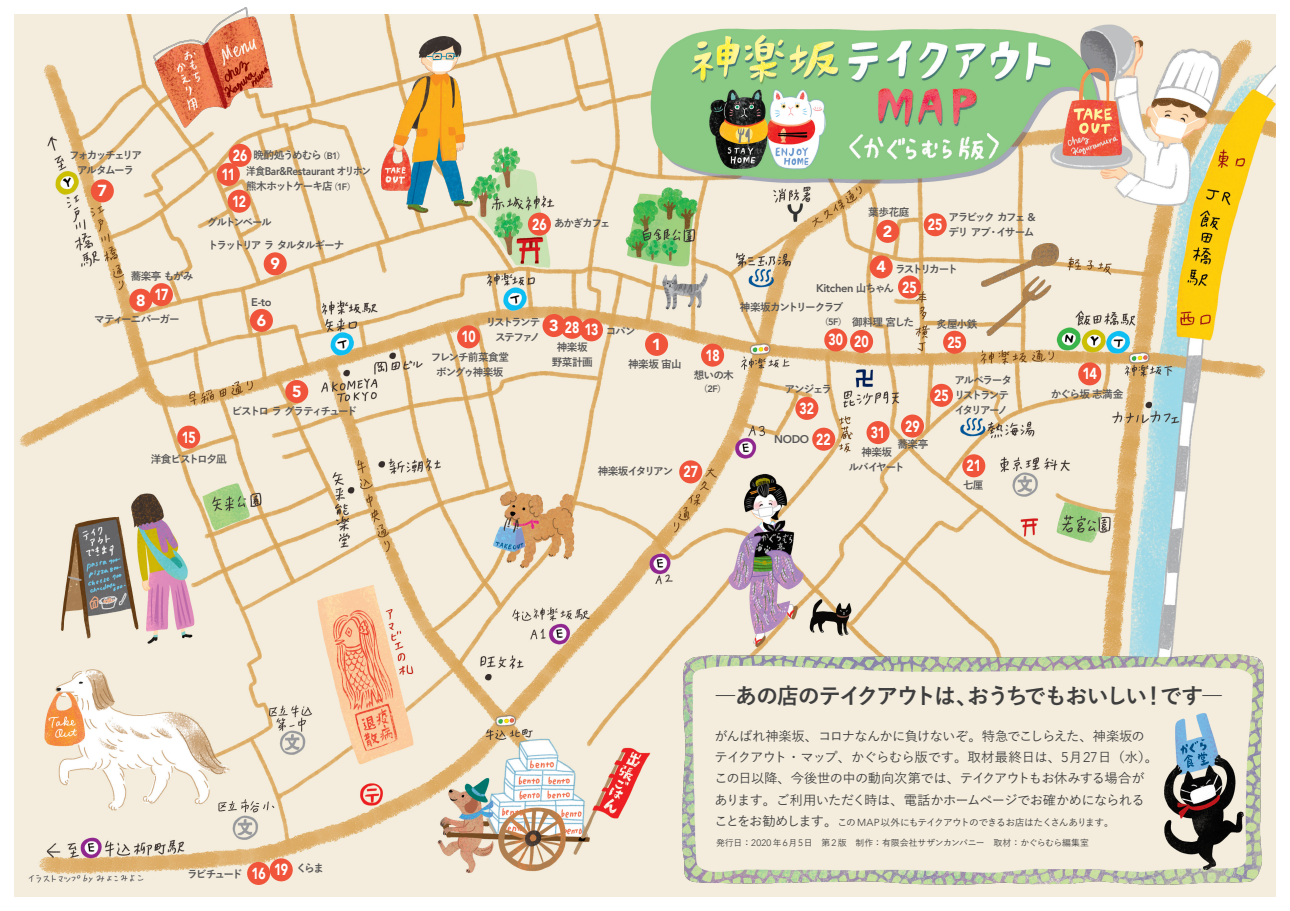
<style>
.page{position:relative;width:1290px;height:911px;background:#fff}
.page>*{position:absolute;margin:0;border:0;box-sizing:border-box;transform-origin:0 0}
.t1{font:700 22.12px "Yu Go";letter-spacing:-.095em;color:#3e3e3f}
.t2{font:900 16px "Avenir";letter-spacing:-.01em;color:#fff;scale:.77 1}
.t3{font:900 16px "Avenir";letter-spacing:-.01em;color:#fff}
.t4{font:900 16px "Avenir";letter-spacing:-.01em;color:#fff;scale:.8 1}
.t5{font:500 13.25px/21.2px "Yu Go";letter-spacing:-.05em;color:#3e3e3f}
.t6{font:800 11.12px "Avenir";letter-spacing:-.03em;color:#575657;scale:.9 1}
.t7{font:800 11.12px "Avenir";letter-spacing:-.03em;color:#575657}
.t8{font:700 10.62px/15.1px "Yu Go";letter-spacing:-.12em;color:#575657;text-align:center}
.t9{font:700 10.62px/15px "Yu Go";letter-spacing:-.14em;color:#575657}
.t10{font:700 10.62px/15.1px "Yu Go";letter-spacing:-.1em;color:#575657;text-align:center}
.t11{font:700 10.62px/15.1px "Yu Go";letter-spacing:-.165em;color:#575657}
.t12{font:700 10.62px/15.1px "Yu Go";letter-spacing:-.15em;color:#575657;text-align:center}
.t13{font:700 10.62px/15.1px "Yu Go";letter-spacing:-.095em;color:#575657;text-align:center}
.t14{font:700 10.62px/15.1px "Yu Go";letter-spacing:-.175em;color:#575657;text-align:right}
.t15{font:700 10.62px "Yu Go";letter-spacing:-.19em;color:#575657}
.t16{font:700 10.62px "Yu Go";letter-spacing:-.065em;color:#575657}
.t17{font:500 9.75px "Yu Go";letter-spacing:-.085em;color:#3e3e3f}
.t18{font:500 8.88px "Yu Go";letter-spacing:-.025em;color:#3c3c3d}
.t19{font:700 8.88px "Yu Go";color:#575657}
.s1{font-size:8.88px}
.s2{font-family:"Avenir";font-weight:800;font-size:9.25px}
.s3{font-family:"Yu Go";font-weight:700;font-size:10.62px}
.s4{font-family:"Avenir";font-weight:800;font-size:11.12px}
.s5{font-family:"Avenir";font-weight:900;font-size:16px;color:#fff}
.s6{font-family:"Avenir";font-weight:300;font-size:14px}
.s7{font-size:13.25px}
.s8{font-family:"Avenir";font-weight:300;font-size:10.25px}
.s9{font-family:"Avenir";font-weight:300;font-size:9.25px}
</style>
<div class="page">
<img style="left:14px;top:14px;width:1262px;height:882px">
<img style="left:683px;top:655px;width:581px;height:229px">
<img style="left:1164px;top:714px;width:79px;height:156px">
<div style="left:645px;top:333px;width:23px;height:23px;background:#f0543a;border-radius:50%"></div>
<div style="left:701px;top:343px;width:23px;height:24px;background:#f0543a;border-radius:50%"></div>
<div style="left:580px;top:318px;width:23px;height:23px;background:#f0543a;border-radius:50%"></div>
<div style="left:561px;top:316px;width:23px;height:23px;background:#f0543a;border-radius:50%"></div>
<div style="left:795px;top:397px;width:23px;height:23px;background:#f0543a;border-radius:50%"></div>
<div style="left:457px;top:325px;width:23px;height:23px;background:#f0543a;border-radius:50%"></div>
<div style="left:150px;top:283px;width:23px;height:23px;background:#f0543a;border-radius:50%"></div>
<div style="left:177px;top:425px;width:23px;height:24px;background:#f0543a;border-radius:50%"></div>
<div style="left:247px;top:862px;width:23px;height:23px;background:#f0543a;border-radius:50%"></div>
<div style="left:270px;top:858px;width:23px;height:23px;background:#f0543a;border-radius:50%"></div>
<div style="left:264px;top:252px;width:23px;height:23px;background:#f0543a;border-radius:50%"></div>
<div style="left:285px;top:380px;width:23px;height:23px;background:#f0543a;border-radius:50%"></div>
<div style="left:250px;top:309px;width:23px;height:23px;background:#f0543a;border-radius:50%"></div>
<div style="left:217px;top:163px;width:23px;height:23px;background:#f0543a;border-radius:50%"></div>
<div style="left:229px;top:144px;width:23px;height:23px;background:#f0543a;border-radius:50%"></div>
<div style="left:528px;top:213px;width:23px;height:23px;background:#f0543a;border-radius:50%"></div>
<div style="left:91px;top:179px;width:23px;height:23px;background:#f0543a;border-radius:50%"></div>
<div style="left:228px;top:190px;width:23px;height:23px;background:#f0543a;border-radius:50%"></div>
<div style="left:129px;top:289px;width:23px;height:23px;background:#f0543a;border-radius:50%"></div>
<div style="left:876px;top:220px;width:23px;height:23px;background:#f0543a;border-radius:50%"></div>
<div style="left:542px;top:314px;width:23px;height:23px;background:#f0543a;border-radius:50%"></div>
<div style="left:1078px;top:362px;width:23px;height:23px;background:#f0543a;border-radius:50%"></div>
<div style="left:850px;top:330px;width:23px;height:23px;background:#f0543a;border-radius:50%"></div>
<div style="left:824px;top:328px;width:23px;height:23px;background:#f0543a;border-radius:50%"></div>
<div style="left:962px;top:454px;width:23px;height:23px;background:#f0543a;border-radius:50%"></div>
<div style="left:901px;top:414px;width:23px;height:23px;background:#f0543a;border-radius:50%"></div>
<div style="left:866px;top:421px;width:23px;height:23px;background:#f0543a;border-radius:50%"></div>
<div style="left:930px;top:384px;width:23px;height:23px;background:#f0543a;border-radius:50%"></div>
<div style="left:924px;top:213px;width:23px;height:23px;background:#f0543a;border-radius:50%"></div>
<div style="left:898px;top:275px;width:23px;height:23px;background:#f0543a;border-radius:50%"></div>
<div style="left:943px;top:331px;width:23px;height:23px;background:#f0543a;border-radius:50%"></div>
<div style="left:812px;top:428px;width:23px;height:23px;background:#f0543a;border-radius:50%"></div>
<div style="left:679px;top:460px;width:23px;height:23px;background:#f0543a;border-radius:50%"></div>
<div style="left:870px;top:255px;width:23px;height:23px;background:#f0543a;border-radius:50%"></div>
<img style="left:154px;top:7px;width:118px;height:121px">
<img style="left:382px;top:37px;width:90px;height:175px">
<img style="left:982px;top:243px;width:76px;height:93px">
<p class="t12" style="left:69px;top:148px;width:75px">フォカッチェリアアルタムーラ</p>
<p class="t3" style="left:98px;top:177px;width:11px">7</p>
<p class="t8" style="left:131px;top:268px;width:64px">蕎楽亭もがみ</p>
<p class="t3" style="left:136px;top:286px;width:11px">8</p>
<p class="t2" style="left:154px;top:281px;width:20px">17</p>
<p class="t8" style="left:94px;top:312px;width:87px">マティーニバーガー</p>
<p class="t2" style="left:233px;top:142px;width:20px">26</p>
<p class="t10" style="left:253px;top:148px;width:93px">晩酌処うめむら<span class="s1">（</span><span class="s2">B1</span><span class="s1">）</span></p>
<p class="t2" style="left:221px;top:161px;width:19px">11</p>
<p class="t6" style="left:246px;top:162px;width:140px"><span class="s3">洋食</span>Bar&amp;Restaurant <span class="s3">オリホン</span></p>
<p class="t10" style="left:246px;top:178px;width:111px">熊木ホットケーキ店<span class="s1">（</span><span class="s2">1F</span><span class="s1">）</span></p>
<p class="t2" style="left:232px;top:187px;width:20px">12</p>
<p class="t9" style="left:207px;top:214px;width:66px">グルトンベール</p>
<p class="t12" style="left:208px;top:238px;width:138px">トラットリアラタルタルギーナ</p>
<p class="t3" style="left:270px;top:250px;width:11px">9</p>
<p class="t7" style="left:251px;top:293px;width:22px">E-to</p>
<p class="t3" style="left:257px;top:307px;width:11px">6</p>
<p class="t2" style="left:182px;top:423px;width:20px">15</p>
<p class="t3" style="left:292px;top:378px;width:11px">5</p>
<p class="t11" style="left:232px;top:403px;width:127px">ビストロラグラティチュード</p>
<p class="t8" style="left:151px;top:452px;width:78px">洋食ビストロ夕凪</p>
<p class="t2" style="left:532px;top:210px;width:20px">26</p>
<p class="t8" style="left:554px;top:216px;width:58px">あかぎカフェ</p>
<p class="t8" style="left:868px;top:205px;width:43px">葉歩花庭</p>
<p class="t9" style="left:948px;top:210px;width:89px">アラビックカフェ <span class="s4">&amp;</span>デリアブ・イサーム</p>
<p class="t2" style="left:928px;top:211px;width:20px">25</p>
<p class="t3" style="left:883px;top:218px;width:11px">2</p>
<p class="t3" style="left:876px;top:253px;width:11px">4</p>
<p class="t15" style="left:895px;top:263px;width:64px">ラストリカート</p>
<p class="t7" style="left:816px;top:279px;width:80px">Kitchen <span class="s3">山ちゃん</span></p>
<p class="t2" style="left:902px;top:273px;width:20px">25</p>
<p class="t2" style="left:461px;top:323px;width:20px">10</p>
<p class="t14" style="left:486px;top:315px;width:56px">リストランテステファノ</p>
<p class="t13" style="left:431px;top:350px;width:80px">フレンチ前菜食堂ボングゥ神楽坂</p>
<p class="t3" style="left:549px;top:312px;width:11px">3</p>
<p class="t2" style="left:565px;top:315px;width:45px">28 13</p>
<p class="t8" style="left:552px;top:340px;width:43px">神楽坂野菜計画</p>
<p class="t8" style="left:606px;top:324px;width:32px">コパン</p>
<p class="t3" style="left:652px;top:330px;width:11px">1</p>
<p class="t8" style="left:628px;top:357px;width:55px">神楽坂宙山</p>
<p class="t2" style="left:705px;top:341px;width:20px">18</p>
<p class="t9" style="left:740px;top:300px;width:105px">神楽坂カントリークラブ</p>
<p class="t19" style="left:820px;top:317px;width:28px">（<span class="s2">5F</span>）</p>
<p class="t8" style="left:852px;top:315px;width:63px">御料理宮した</p>
<p class="t2" style="left:828px;top:327px;width:54px">30 20</p>
<p class="t8" style="left:694px;top:367px;width:42px">想いの木</p>
<p class="t19" style="left:699px;top:384px;width:29px">（<span class="s2">2F</span>）</p>
<p class="t8" style="left:784px;top:382px;width:49px">アンジェラ</p>
<p class="t2" style="left:799px;top:394px;width:20px">32</p>
<p class="t8" style="left:936px;top:317px;width:42px">炙屋小鉄</p>
<p class="t2" style="left:947px;top:328px;width:20px">25</p>
<p class="t11" style="left:954px;top:373px;width:59px">アルベラータリストランテイタリアーノ</p>
<p class="t2" style="left:934px;top:381px;width:20px">25</p>
<p class="t8" style="left:598px;top:463px;width:102px">神楽坂イタリアン <span class="s5">27</span></p>
<p class="t7" style="left:774px;top:431px;width:36px">NODO</p>
<p class="t2" style="left:816px;top:425px;width:20px">22</p>
<p class="t2" style="left:905px;top:412px;width:20px">29</p>
<p class="t2" style="left:871px;top:419px;width:20px">31</p>
<p class="t8" style="left:897px;top:437px;width:32px">蕎楽亭</p>
<p class="t10" style="left:848px;top:445px;width:58px">神楽坂<br>ルバイヤート</p>
<p class="t2" style="left:966px;top:452px;width:20px">21</p>
<p class="t8" style="left:963px;top:477px;width:22px">七厘</p>
<p class="t4" style="left:1082px;top:360px;width:20px">14</p>
<p class="t16" style="left:1051px;top:388px;width:74px">かぐら坂志満金</p>
<p class="t8" style="left:187px;top:867px;width:57px">ラビチュード</p>
<p class="t2" style="left:252px;top:858px;width:49px">16 19</p>
<p class="t8" style="left:296px;top:860px;width:29px">くらま</p>
<h1 class="t1" style="left:714px;top:683px;width:510px">―あの店のテイクアウトは、おうちでもおいしい！です―</h1>
<p class="t5" style="left:714px;top:723px;width:445px">がんばれ神楽坂、コロナなんかに負けないぞ。特急でこしらえた、神楽坂のテイクアウト・マップ、かぐらむら版です。取材最終日は、<span class="s6">5</span>月<span class="s6">27</span>日（水）。この日以降、今後世の中の動向次第では、テイクアウトもお休みする場合があります。ご利用いただく時は、電話かホームページでお確かめになられる</p>
<p class="t17" style="left:714px;top:813px;width:401px"><span class="s7">ことをお勧めします。</span>この <span class="s8">MAP</span>以外にもテイクアウトのできるお店はたくさんあります。</p>
<p class="t18" style="left:716px;top:834px;width:374px">発行日：<span class="s9">2020</span>年 <span class="s9">6</span>月<span class="s9">5</span>日　第<span class="s9">2</span>版　制作：有限会社サザンカンパニー　取材：かぐらむら編集室</p>
</div>
